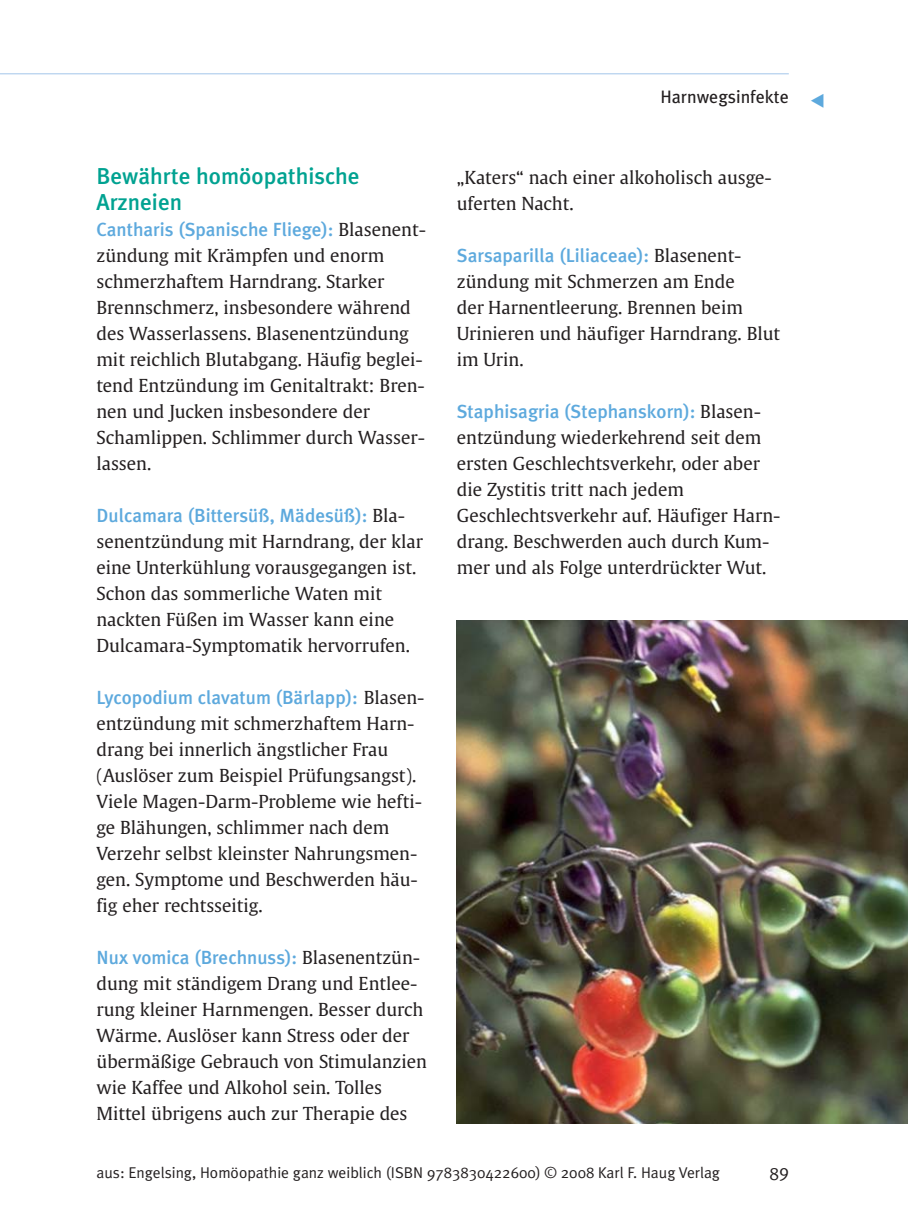
<style>
.page{position:relative;width:908px;height:1231px;background:#fff}
.page>*{position:absolute;margin:0;border:0;box-sizing:border-box;transform-origin:0 0}
.t1{font:500 23px/26px "Meta Plus";color:#00a291}
.t2{font:500 19px "Meta Plus";color:#5da9dd}
.t3{font:18px "Meta Plus";color:#231f20}
.t4{font:18px "Meta Plus Normal Caps";color:#231f20}
.t5{font:17.8px/26px "Thieme Gulliver";color:#231f20}
.t6{font:15.6px "Meta Plus Normal";color:#231f20}
.s1{font-family:"Thieme Gulliver";font-weight:400;font-size:17.8px;color:#231f20}
.s2{font-family:"European Pi Three";color:#5da9dd}
</style>
<div class="page">
<hr style="left:0;top:73px;width:788px;height:1px;background:#bdd6f0">
<img style="left:456px;top:620px;width:451px;height:503px">
<p class="t1" style="left:96px;top:164px;width:264px">Bewährte homöopathische<br>Arzneie n</p>
<p class="t2" style="left:96px;top:221px;width:331px">Cantharis (Spanische Fliege): <span class="s1">Blasenent-</span></p>
<p class="t5" style="left:96px;top:243px;width:330px">zündung mit Krämpfen und enorm schmerzhaftem Harndrang. Starker Brennschmerz, insbesondere während des Wasserlassens. Blasenentzündung mit reichlich Blutabgang. Häufig beglei&shy;tend Entzündung im Genitaltrakt: Bren&shy;nen und Jucken insbesondere der Schamlippen. Schlimmer durch Wasser&shy;lassen.</p>
<p class="t2" style="left:96px;top:507px;width:310px">Dulcamara (Bittersüß, Mädesüß): <span class="s1">Bla-</span></p>
<p class="t5" style="left:96px;top:529px;width:328px">senentzündung mit Harndrang, der klar eine Unterkühlung vorausgegangen ist.<br>Schon das sommerliche Waten mit nack ten Füßen im Wasser kann eine Dulcamara-Symptomatik hervorrufen.</p>
<p class="t2" style="left:96px;top:689px;width:329px">Lycopodium clavatum (Bärlapp): <span class="s1">Blasen-</span></p>
<p class="t5" style="left:96px;top:711px;width:327px">entzündung mit schmerzhaftem Harn&shy;drang bei innerlich ängstlicher Frau (Auslöser zum Beispiel Prüfungsangst).<br>Viele Magen-Darm-Probleme wie hefti&shy;ge Blähungen, schlimmer nach dem Verzehr selbst kleinster Nahrungsmen&shy;gen. Symptome und Beschwerden häu&shy;fig eher rechtsseitig.</p>
<p class="t2" style="left:96px;top:949px;width:325px">Nux vomica (Brechnuss): <span class="s1">Blasenentzün-</span></p>
<p class="t5" style="left:96px;top:971px;width:332px">dung mit ständigem Drang und Entlee&shy;rung kleiner Harnmengen. Besser durch Wärme. Auslöser kann Stress oder der übermäßige Gebrauch von Stimulanzien wie Kaffee und Alkohol sein. Tolles Mittel übrigens auch zur Therapie des</p>
<p class="t3" style="left:660px;top:89px;width:166px">Harnwegsinfekte <span class="s2">-</span></p>
<p class="t5" style="left:456px;top:165px;width:316px">„Katers“ nach einer alkoholisch ausge&shy;uferten Nacht.</p>
<p class="t2" style="left:456px;top:247px;width:286px">Sarsaparilla (Liliaceae): <span class="s1">Blasenent -</span></p>
<p class="t5" style="left:456px;top:269px;width:325px">zündung mit Schmerzen am Ende<br>der Harnentleerung. Brennen beim<br>Urinieren und häufiger Harndrang. Blut im Urin.</p>
<p class="t2" style="left:456px;top:403px;width:305px">Staphisagria (Stephanskorn): <span class="s1">Blasen -</span></p>
<p class="t5" style="left:456px;top:425px;width:325px">entzündung wiederkehrend seit dem ersten Geschlechtsverkehr, oder aber die Zystitis tritt nach jedem Geschlechts verkehr auf. Häufiger Harn&shy;drang. Beschwerden auch durch Kum&shy;mer und als Folge unterdrückter Wut.</p>
<p class="t6" style="left:96px;top:1166px;width:624px">aus: Engelsing, Homöopathie ganz weiblich (ISBN 9783830422600) © 2008 Karl F. Haug Verlag</p>
<p class="t4" style="left:769px;top:1162px;width:21px">89</p>
</div>
